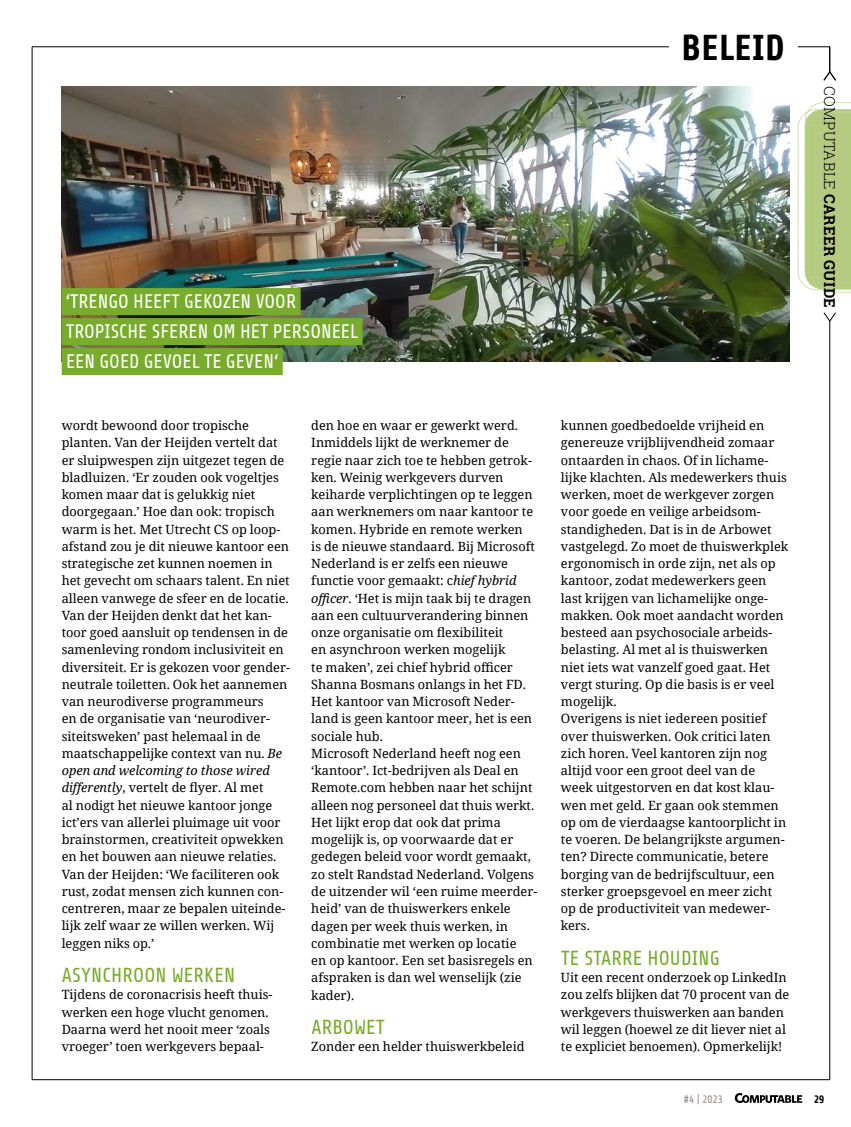
<style>
.page{position:relative;width:851px;height:1127px;background:#fff}
.page>*{position:absolute;margin:0;border:0;box-sizing:border-box;transform-origin:0 0}
.t1{font:36px "Share Bold OSF";letter-spacing:.01em;color:#000}
.t2{font:20.25px "Share";letter-spacing:.01em;color:#79ac2c}
.t3{font:19.5px/30px "Share";color:#fff}
.t4{font:700 15px "Roboto Slab";letter-spacing:.02em;color:#000}
.t5{font:12.75px/17.2px "Noto Serif";color:#000}
.t6{font:10.95px "Share";color:#948b88}
.t7{font:700 10.95px "Share";color:#000}
.s1{font-style:italic}
.s2{font-weight:300}
</style>
<div class="page">
<svg style="left:734px;top:1093px;width:68px;height:10px"></svg>
<svg style="left:797px;top:102px;width:53px;height:190px;background:#c3d499"></svg>
<svg style="left:823px;top:312px;width:13px;height:10px"></svg>
<svg style="left:823px;top:47px;width:13px;height:34px"></svg>
<hr style="left:829px;top:321px;width:1px;height:758px;background:#000">
<hr style="left:32px;top:47px;width:1px;height:1032px;background:#000">
<hr style="left:797px;top:47px;width:32px;height:1px;background:#000">
<hr style="left:32px;top:47px;width:636px;height:1px;background:#000">
<hr style="left:32px;top:1079px;width:797px;height:1px;background:#000">
<img style="left:62px;top:86px;width:727px;height:275px">
<div style="left:62px;top:288px;width:238px;height:27px;background:#79ac2c"></div>
<div style="left:62px;top:318px;width:300px;height:27px;background:#79ac2c"></div>
<div style="left:62px;top:348px;width:221px;height:27px;background:#79ac2c"></div>
<h3 class="t3" style="left:66px;top:287px;width:294px">‘TRENGO HEEFT GEKOZEN VOOR<br>TROPISCHE SFEREN OM HET PERSONEEL<br>EEN GOED GEVOEL TE GEVEN‘</h3>
<p class="t5" style="left:62px;top:416px;width:230px">wordt bewoond door tropische planten. Van der Heijden vertelt dat er sluipwespen zijn uitgezet tegen de bladluizen. ‘Er zouden ook vogeltjes komen maar dat is gelukkig niet doorgegaan.’ Hoe dan ook: tropisch warm is het. Met Utrecht CS op loop&shy;afstand zou je dit nieuwe kantoor een strategische zet kunnen noemen in het gevecht om schaars talent. En niet alleen vanwege de sfeer en de locatie.<br>Van der Heijden denkt dat het kan&shy;toor goed aansluit op tendensen in de samenleving rondom inclusiviteit en diversiteit. Er is gekozen voor gender&shy;neutrale toiletten. Ook het aannemen van neurodiverse programmeurs<br>en de organisatie van ‘neurodiver&shy;siteitsweken’ past helemaal in de maatschappelijke context van nu. <span class="s1">Be open and welcoming to those wired differently</span>, vertelt de flyer. Al met<br>al nodigt het nieuwe kantoor jonge ict’ers van allerlei pluimage uit voor brainstormen, creativiteit opwekken en het bouwen aan nieuwe relaties.<br>Van der Heijden: ‘We faciliteren ook rust, zodat mensen zich kunnen con&shy;centreren, maar ze bepalen uiteinde&shy;lijk zelf waar ze willen werken. Wij leggen niks op.’</p>
<h2 class="t2" style="left:62px;top:965px;width:175px">ASYNCHROON WERKEN</h2>
<p class="t5" style="left:62px;top:986px;width:212px">Tijdens de coronacrisis heeft thuis&shy;werken een hoge vlucht genomen.<br>Daarna werd het nooit meer ‘zoals vroeger’ toen werkgevers bepaal-</p>
<p class="t5" style="left:311px;top:416px;width:227px">den hoe en waar er gewerkt werd.<br>Inmiddels lijkt de werknemer de regie naar zich toe te hebben getrok&shy;ken. Weinig werkgevers durven keiharde verplichtingen op te leggen aan werknemers om naar kantoor te komen. Hybride en remote werken<br>is de nieuwe standaard. Bij Microsoft Nederland is er zelfs een nieuwe functie voor gemaakt: c<span class="s1">hief hybrid officer</span>. ‘Het is mijn taak bij te dragen aan een cultuurverandering binnen onze organisatie om flexibiliteit<br>en asynchroon werken mogelijk<br>te maken’, zei chief hybrid officer Shanna Bosmans onlangs in het FD.<br>Het kantoor van Microsoft Neder&shy;land is geen kantoor meer, het is een sociale hub.<br>Microsoft Nederland heeft nog een ‘kantoor’. Ict-bedrijven als Deal en Remote.com hebben naar het schijnt alleen nog personeel dat thuis werkt.<br>Het lijkt erop dat ook dat prima mogelijk is, op voorwaarde dat er gedegen beleid voor wordt gemaakt, zo stelt Randstad Nederland. Volgens de uitzender wil ‘een ruime meerder&shy;heid’ van de thuiswerkers enkele dagen per week thuis werken, in combinatie met werken op locatie<br>en op kantoor. Een set basisregels en afspraken is dan wel wenselijk (zie kader).</p>
<h2 class="t2" style="left:311px;top:1016px;width:75px">ARBOWET</h2>
<p class="t5" style="left:311px;top:1037px;width:215px">Zonder een helder thuiswerkbeleid</p>
<h1 class="t1" style="left:681px;top:28px;width:105px">BELEID</h1>
<p class="t4" style="left:839px;top:86px;width:223px;rotate:90deg"><span class="s2">COMPUTABLE</span> CAREER GUIDE</p>
<p class="t5" style="left:561px;top:416px;width:229px">kunnen goedbedoelde vrijheid en genereuze vrijblijvendheid zomaar ontaarden in chaos. Of in lichame&shy;lijke klachten. Als medewerkers thuis werken, moet de werkgever zorgen voor goede en veilige arbeidsom&shy;standigheden. Dat is in de Arbowet vastgelegd. Zo moet de thuiswerkplek ergonomisch in orde zijn, net als op kantoor, zodat medewerkers geen last krijgen van lichamelijke onge&shy;makken. Ook moet aandacht worden besteed aan psychosociale arbeids&shy;belasting. Al met al is thuiswerken niet iets wat vanzelf goed gaat. Het vergt sturing. Op die basis is er veel mogelijk.<br>Overigens is niet iedereen positief over thuiswerken. Ook critici laten zich horen. Veel kantoren zijn nog altijd voor een groot deel van de week uitgestorven en dat kost klau&shy;wen met geld. Er gaan ook stemmen op om de vierdaagse kantoorplicht in te voeren. De belangrijkste argumen&shy;ten? Directe communicatie, betere borging van de bedrijfscultuur, een sterker groepsgevoel en meer zicht op de productiviteit van medewer&shy;kers.</p>
<h2 class="t2" style="left:561px;top:947px;width:160px">TE STARRE HOUDING</h2>
<p class="t5" style="left:561px;top:968px;width:230px">Uit een recent onderzoek op LinkedIn zou zelfs blijken dat 70 procent van de werkgevers thuiswerken aan banden wil leggen (hoewel ze dit liever niet al te expliciet benoemen). Opmerkelijk!</p>
<p class="t6" style="left:683px;top:1093px;width:40px">#4 | 2023</p>
<p class="t7" style="left:814px;top:1093px;width:12px">29</p>
</div>
